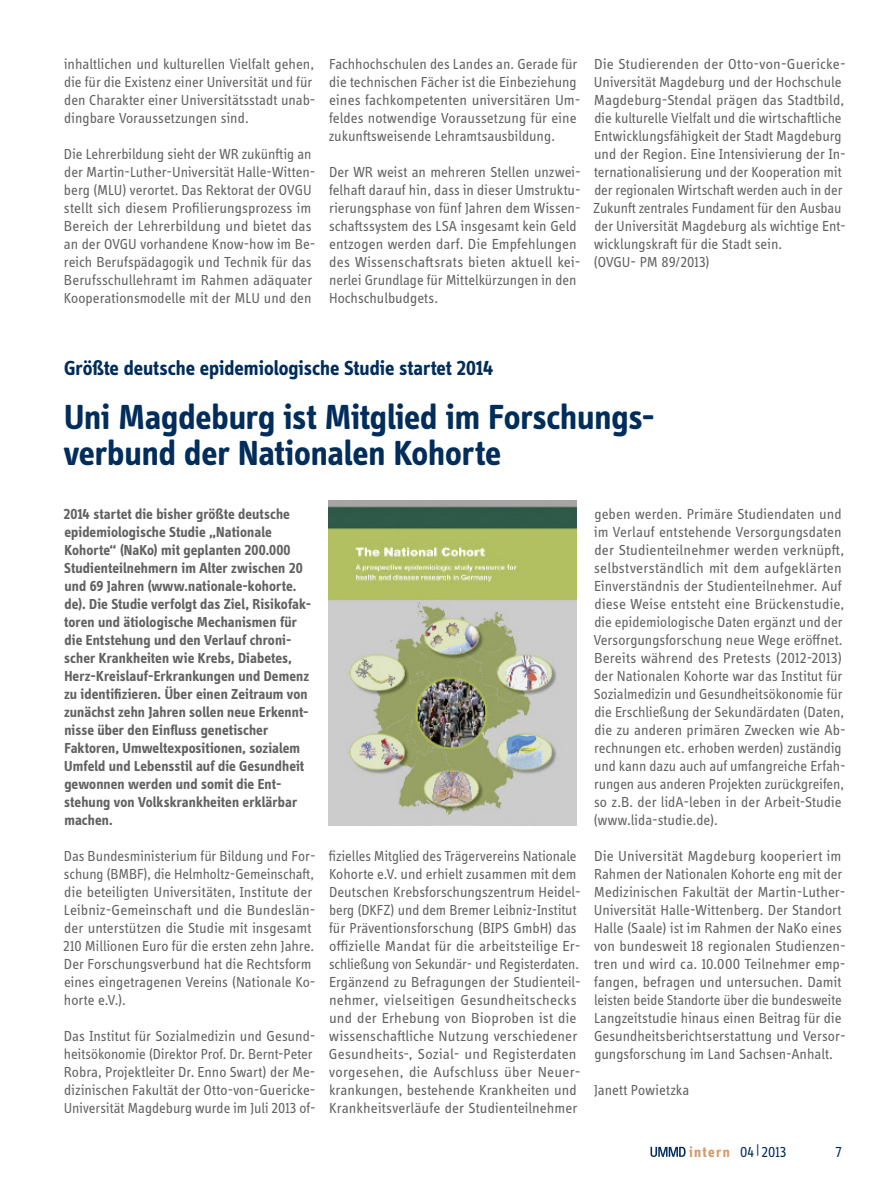
<style>
.page{position:relative;width:893px;height:1191px;background:#fff}
.page>*{position:absolute;margin:0;border:0;box-sizing:border-box;transform-origin:0 0}
.t1{font:700 36px/36px "Info Display OT";letter-spacing:-.005em;color:#002d5c}
.t2{font:700 21px "Info Display OT";color:#002d5c}
.t3{font:15px/18px "Info Display OT";color:#626262}
.t4{font:700 15px/18px "Info Display OT";letter-spacing:.005em;color:#626262}
.t5{font:15px "Info Display OT";letter-spacing:.01em;color:#002d5c}
.s1{font-weight:700;color:#d79862}
</style>
<div class="page">
<img style="left:329px;top:500px;width:248px;height:325px">
<svg style="left:650px;top:1146px;width:36px;height:11px"></svg>
<p class="t3" style="left:64px;top:55px;width:253px">inhaltlichen und kulturellen Vielfalt gehen, die für die Existenz einer Universität und für den Charakter einer Universitätsstadt unab&shy;dingbare Voraussetzungen sind.</p>
<p class="t3" style="left:64px;top:145px;width:253px">Die Lehrerbildung sieht der WR zukünftig an der Martin-Luther-Universität Halle-Witten&shy;berg (MLU) verortet. Das Rektorat der OVGU stellt sich diesem Profilierungsprozess im Bereich der Lehrerbildung und bietet das an der OVGU vorhandene Know-how im Be&shy;reich Berufspädagogik und Technik für das Berufsschullehramt im Rahmen adäquater Kooperationsmodelle mit der MLU und den</p>
<p class="t3" style="left:329px;top:55px;width:253px">Fachhochschulen des Landes an. Gerade für die technischen Fächer ist die Einbeziehung eines fachkompetenten universitären Um&shy;feldes notwendige Voraussetzung für eine zukunftsweisende Lehramtsausbildung.</p>
<p class="t3" style="left:329px;top:163px;width:253px">Der WR weist an mehreren Stellen unzwei&shy;felhaft darauf hin, dass in dieser Umstruktu&shy;rierungsphase von fünf Jahren dem Wissen&shy;schaftssystem des LSA insgesamt kein Geld entzogen werden darf. Die Empfehlungen des Wissenschaftsrats bieten aktuell kei&shy;nerlei Grundlage für Mittelkürzungen in den Hochschulbudgets.</p>
<p class="t3" style="left:593px;top:55px;width:254px">Die Studierenden der Otto-von-Guericke-Universität Magdeburg und der Hochschule Magdeburg-Stendal prägen das Stadtbild, die kulturelle Vielfalt und die wirtschaftliche Entwicklungsfähigkeit der Stadt Magdeburg und der Region. Eine Intensivierung der In&shy;ternationalisierung und der Kooperation mit der regionalen Wirtschaft werden auch in der Zukunft zentrales Fundament für den Ausbau der Universität Magdeburg als wichtige Ent&shy;wicklungskraft für die Stadt sein.<br>(OVGU- PM 89/2013)</p>
<h2 class="t2" style="left:64px;top:355px;width:430px">Größte deutsche epidemiologische Studie startet 2014</h2>
<h1 class="t1" style="left:64px;top:399px;width:593px">Uni Magdeburg ist Mitglied im Forschungs&shy;verbund der Nationalen Kohorte</h1>
<p class="t4" style="left:63px;top:505px;width:249px">2014 startet die bisher größte deutsche epidemiologische Studie „Nationale Kohorte“ (NaKo) mit geplanten 200.000<br>Studienteilnehmern im Alter zwischen 20 und 69 Jahren (www.nationale-kohorte. de). Die Studie verfolgt das Ziel, Risikofak&shy;toren und ätiologische Mechanismen für die Entstehung und den Verlauf chroni&shy;scher Krankheiten wie Krebs, Diabetes, Herz-Kreislauf-Erkrankungen und Demenz zu identifizieren. Über einen Zeitraum von zunächst zehn Jahren sollen neue Erkennt&shy;nisse über den Einfluss genetischer Faktoren, Umweltexpositionen, sozialem Umfeld und Lebensstil auf die Gesundheit gewonnen werden und somit die Ent&shy;stehung von Volkskrankheiten erklärbar machen.</p>
<p class="t3" style="left:63px;top:847px;width:254px">Das Bundesministerium für Bildung und For&shy;schung (BMBF), die Helmholtz-Gemeinschaft, die beteiligten Universitäten, Institute der Leibniz-Gemeinschaft und die Bundeslän&shy;der unterstützen die Studie mit insgesamt 210 Millionen Euro für die ersten zehn Jahre.<br>Der Forschungsverbund hat die Rechtsform eines eingetragenen Vereins (Nationale Ko&shy;horte e.V.).</p>
<p class="t3" style="left:64px;top:1027px;width:253px">Das Institut für Sozialmedizin und Gesund&shy;heitsökonomie (Direktor Prof. Dr. Bernt-Peter Robra, Projektleiter Dr. Enno Swart) der Me&shy;dizinischen Fakultät der Otto-von-Guericke-Universität Magdeburg wurde im Juli 2013 of-</p>
<p class="t3" style="left:329px;top:847px;width:253px">fizielles Mitglied des Trägervereins Nationale Kohorte e.V. und erhielt zusammen mit dem Deutschen Krebsforschungszentrum Heidel&shy;berg (DKFZ) und dem Bremer Leibniz-Institut für Präventionsforschung (BIPS GmbH) das offizielle Mandat für die arbeitsteilige Er&shy;schließung von Sekundär- und Registerdaten.<br>Ergänzend zu Befragungen der Studienteil&shy;nehmer, vielseitigen Gesundheitschecks und der Erhebung von Bioproben ist die wissenschaftliche Nutzung verschiedener Gesundheits-, Sozial- und Registerdaten vorgesehen, die Aufschluss über Neuer&shy;krankungen, bestehende Krankheiten und Krankheitsverläufe der Studienteilnehmer</p>
<p class="t3" style="left:594px;top:505px;width:254px">geben werden. Primäre Studiendaten und im Verlauf entstehende Versorgungsdaten der Studienteilnehmer werden verknüpft, selbstverständlich mit dem aufgeklärten Einverständnis der Studienteilnehmer. Auf diese Weise entsteht eine Brückenstudie, die epidemiologische Daten ergänzt und der Versorgungsforschung neue Wege eröffnet.<br>Bereits während des Pretests (2012-2013) der Nationalen Kohorte war das Institut für Sozialmedizin und Gesundheitsökonomie für die Erschließung der Sekundärdaten (Daten, die zu anderen primären Zwecken wie Ab&shy;rechnungen etc. erhoben werden) zuständig und kann dazu auch auf umfangreiche Erfah&shy;rungen aus anderen Projekten zurückgreifen, so z.B. der lidA-leben in der Arbeit-Studie (www.lida-studie.de).</p>
<p class="t3" style="left:594px;top:847px;width:253px">Die Universität Magdeburg kooperiert im Rahmen der Nationalen Kohorte eng mit der Medizinischen Fakultät der Martin-Luther-Universität Halle-Wittenberg. Der Standort Halle (Saale) ist im Rahmen der NaKo eines von bundesweit 18 regionalen Studienzen&shy;tren und wird ca. 10.000 Teilnehmer emp&shy;fangen, befragen und untersuchen. Damit leisten beide Standorte über die bundesweite Langzeitstudie hinaus einen Beitrag für die Gesundheitsberichtserstattung und Versor&shy;gungsforschung im Land Sachsen-Anhalt.</p>
<p class="t3" style="left:594px;top:1081px;width:97px">Janett Powietzka</p>
<p class="t5" style="left:689px;top:1143px;width:99px"><span class="s1">intern</span> 04|2013</p>
<p class="t5" style="left:835px;top:1143px;width:8px">7</p>
</div>
